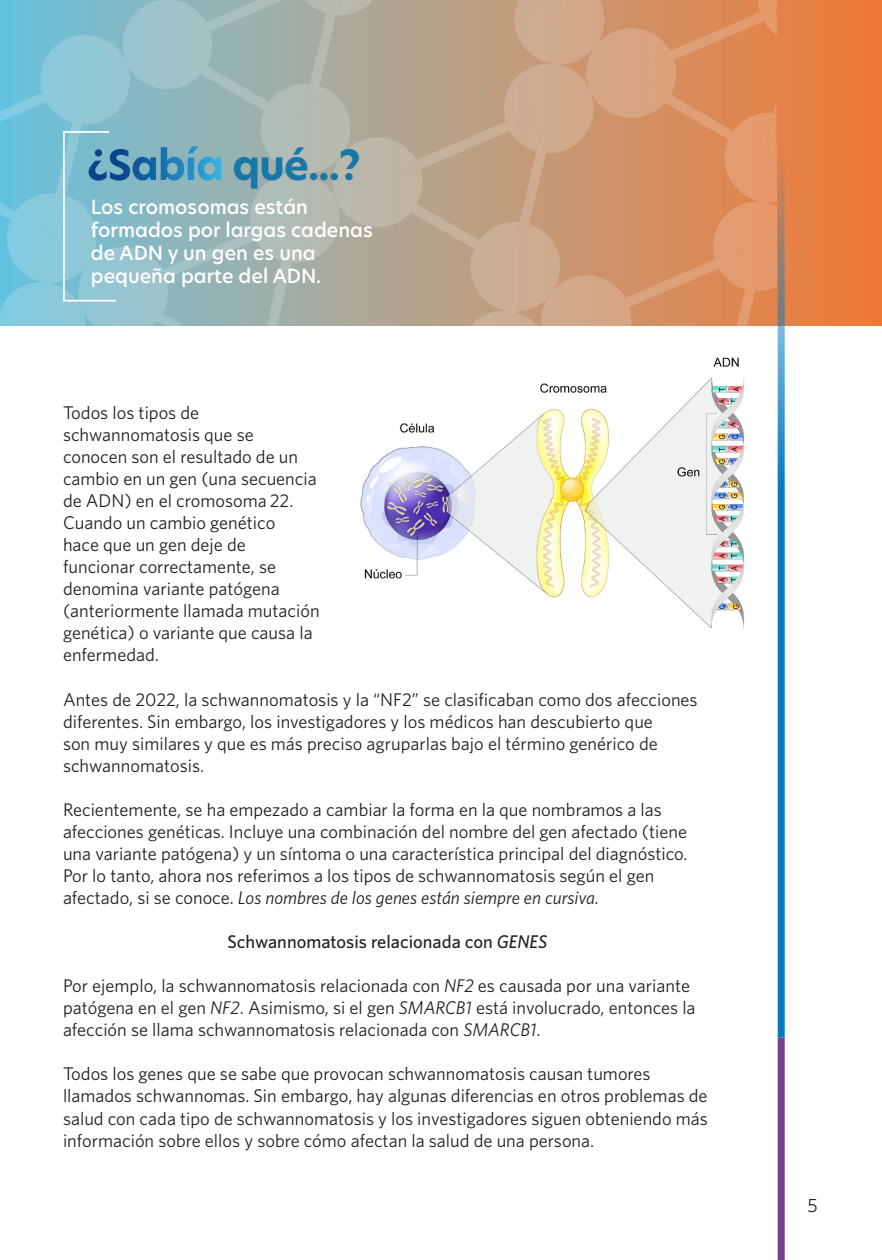
<style>
.page{position:relative;width:882px;height:1260px;background:#fff}
.page>*{position:absolute;margin:0;border:0;box-sizing:border-box;transform-origin:0 0}
.New_Pull_Quote-Ernestine{font:700 40.77px "New Hero";letter-spacing:-.02em;color:#1777a6}
.t1{font:500 19.25px/23.1px "New Hero";color:#fff}
.t2{font:19.25px "Whitney";color:#231f20}
.t3{font:18.38px/22.1px "Whitney";color:#231f20}
.t4{font:500 18.38px "Whitney";color:#231f20}
.s1{color:#fff}
.s2{font-style:italic}
</style>
<div class="page">
<div style="left:0;top:0;width:882px;height:325px;background:#e97d3e"></div>
<div style="left:778px;top:1038px;width:7px;height:222px;background:#753e8d"></div>
<svg style="left:778px;top:159px;width:7px;height:879px;background:#3384b5"></svg>
<img style="left:360px;top:357px;width:384px;height:272px">
<svg style="left:0;top:0;width:777px;height:326px;background:#b1ab9d"></svg>
<p class="New_Pull_Quote-Ernestine" style="left:87px;top:137px;width:275px"><span class="s1">¿Sabía</span> qué...?</p>
<p class="t1" style="left:91px;top:195px;width:283px">Los cromosomas están formados por largas cadenas de ADN y un gen es una pequeña parte del ADN.</p>
<p class="t3" style="left:63px;top:401px;width:258px">Todos los tipos de schwannomatosis que se conocen son el resultado de un cambio en un gen (una secuencia de ADN) en el cromosoma 22.<br>Cuando un cambio genético<br>hace que un gen deje de funcionar correctamente, se denomina variante patógena (anteriormente llamada mutación genética) o variante que causa la enfermedad.</p>
<p class="t3" style="left:63px;top:688px;width:636px">Antes de 2022, la schwannomatosis y la “NF2” se clasificaban como dos afecciones diferentes. Sin embargo, los investigadores y los médicos han descubierto que<br>son muy similares y que es más preciso agruparlas bajo el término genérico de schwannomatosis.</p>
<p class="t3" style="left:63px;top:798px;width:626px">Recientemente, se ha empezado a cambiar la forma en la que nombramos a las afecciones genéticas. Incluye una combinación del nombre del gen afectado (tiene una variante patógena) y un síntoma o una característica principal del diagnóstico.<br>Por lo tanto, ahora nos referimos a los tipos de schwannomatosis según el gen afectado, si se conoce. <span class="s2">Los nombres de los genes están siempre en cursiva.</span></p>
<p class="t4" style="left:228px;top:930px;width:321px">Schwannomatosis relacionada con <span class="s2">GENES</span></p>
<p class="t3" style="left:63px;top:974px;width:634px">Por ejemplo, la schwannomatosis relacionada con <span class="s2">NF2</span> es causada por una variante patógena en el gen <span class="s2">NF2</span>. Asimismo, si el gen <span class="s2">SMARCB1</span> está involucrado, entonces la afección se llama schwannomatosis relacionada con <span class="s2">SMARCB1</span>.</p>
<p class="t3" style="left:63px;top:1063px;width:646px">Todos los genes que se sabe que provocan schwannomatosis causan tumores llamados schwannomas. Sin embargo, hay algunas diferencias en otros problemas de salud con cada tipo de schwannomatosis y los investigadores siguen obteniendo más información sobre ellos y sobre cómo afectan la salud de una persona.</p>
<p class="t2" style="left:808px;top:1193px;width:12px">5</p>
</div>
